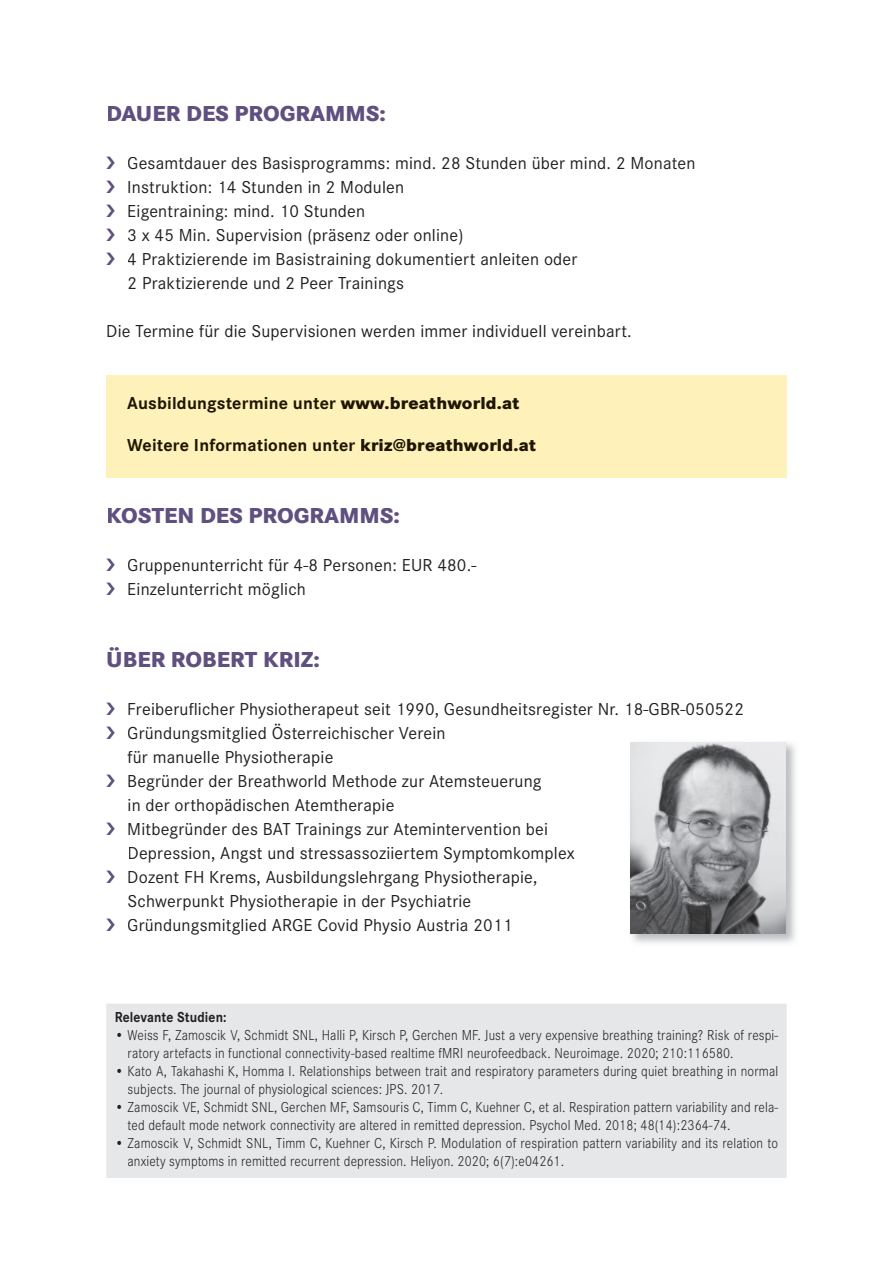
<style>
.page{position:relative;width:893px;height:1263px;background:#fff}
.page>*{position:absolute;margin:0;border:0;box-sizing:border-box;transform-origin:0 0}
.t1{font:800 22.5px "Corporate S Pro";color:#5f507f}
.t2{font:18px/24px "Corporate S Pro";letter-spacing:.01em;color:#231f20}
.t3{font:700 18px "Corporate S Pro";letter-spacing:.01em;color:#1e1600}
.t4{font:300 15px/18px "Corporate S Pro";letter-spacing:.01em;color:#231f20;scale:.9 1}
.t5{font:700 15px "Corporate S Pro";letter-spacing:.01em;color:#231f20;scale:.9 1}
.s1{font-weight:800}
</style>
<div class="page">
<div style="left:106px;top:375px;width:681px;height:102px;background:#fff1ba"></div>
<div style="left:106px;top:1003px;width:681px;height:175px;background:#e6e7e9"></div>
<div style="left:116px;top:1012px;width:110px;height:10px;background:#e6e7e9"></div>
<div style="left:117px;top:1030px;width:661px;height:13px;background:#e6e7e9"></div>
<div style="left:128px;top:1048px;width:605px;height:13px;background:#e6e7e9"></div>
<div style="left:117px;top:1066px;width:661px;height:13px;background:#e6e7e9"></div>
<div style="left:128px;top:1084px;width:314px;height:13px;background:#e6e7e9"></div>
<div style="left:117px;top:1102px;width:661px;height:13px;background:#e6e7e9"></div>
<div style="left:128px;top:1120px;width:602px;height:13px;background:#e6e7e9"></div>
<div style="left:117px;top:1138px;width:661px;height:13px;background:#e6e7e9"></div>
<div style="left:128px;top:1156px;width:435px;height:13px;background:#e6e7e9"></div>
<img style="left:630px;top:742px;width:156px;height:192px">
<p class="t1" style="left:106px;top:96px;width:281px">DAUER DES PROGRAMMS:</p>
<p class="t2" style="left:127px;top:150px;width:570px">Gesamtdauer des Basisprogramms: mind. 28 Stunden über mind. 2 Monaten Instruktion: 14 Stunden in 2 Modulen<br>Eigentraining: mind. 10 Stunden<br>3 x 45 Min. Supervision (präsenz oder online)<br>4 Praktizierende im Basistraining dokumentiert anleiten oder<br>2 Praktizierende und 2 Peer Trainings</p>
<p class="t2" style="left:106px;top:318px;width:527px">Die Termine für die Supervisionen werden immer individuell vereinbart.</p>
<p class="t3" style="left:127px;top:389px;width:393px">Ausbildungstermine unter <span class="s1">www.breathworld.at</span></p>
<p class="t3" style="left:127px;top:431px;width:410px">Weitere Informationen unter <span class="s1">kriz@breathworld.at</span></p>
<p class="t1" style="left:106px;top:498px;width:295px">KOSTEN DES PROGRAMMS:</p>
<p class="t2" style="left:127px;top:552px;width:351px">Gruppenunterricht für 4-8 Personen: EUR 480.-<br>Einzelunterricht möglich</p>
<p class="t1" style="left:106px;top:642px;width:215px">ÜBER ROBERT KRIZ:</p>
<p class="t2" style="left:127px;top:696px;width:618px">Freiberuflicher Physiotherapeut seit 1990, Gesundheitsregister Nr. 18-GBR-050522<br>Gründungsmitglied Österreichischer Verein<br>für manuelle Physiotherapie<br>Begründer der Breathworld Methode zur Atemsteuerung<br>in der orthopädischen Atemtherapie<br>Mitbegründer des BAT Trainings zur Atemintervention bei<br>Depression, Angst und stressassoziiertem Symptomkomplex<br>Dozent FH Krems, Ausbildungslehrgang Physiotherapie,<br>Schwerpunkt Physiotherapie in der Psychiatrie<br>Gründungsmitglied ARGE Covid Physio Austria 2011</p>
<p class="t5" style="left:115px;top:1005px;width:126px">Relevante Studien:</p>
<p class="t4" style="left:128px;top:1025px;width:724px;text-indent:-13px">• Weiss F, Zamoscik V, Schmidt SNL, Halli P, Kirsch P, Gerchen MF. Just a very expensive breathing training? Risk of respi&shy;ratory artefacts in functional connectivity-based realtime fMRI neurofeedback. Neuroimage. 2020; 210:116580.</p>
<p class="t4" style="left:128px;top:1061px;width:724px;text-indent:-13px">• Kato A, Takahashi K, Homma I. Relationships between trait and respiratory parameters during quiet breathing in normal subjects. The journal of physiological sciences: JPS. 2017.</p>
<p class="t4" style="left:128px;top:1097px;width:724px;text-indent:-13px">• Zamoscik VE, Schmidt SNL, Gerchen MF, Samsouris C, Timm C, Kuehner C, et al. Respiration pattern variability and rela&shy;ted default mode network connectivity are altered in remitted depression. Psychol Med. 2018; 48(14):2364-74.</p>
<p class="t4" style="left:128px;top:1133px;width:724px;text-indent:-13px">• Zamoscik V, Schmidt SNL, Timm C, Kuehner C, Kirsch P. Modulation of respiration pattern variability and its relation to anxiety symptoms in remitted recurrent depression. Heliyon. 2020; 6(7):e04261.</p>
</div>
